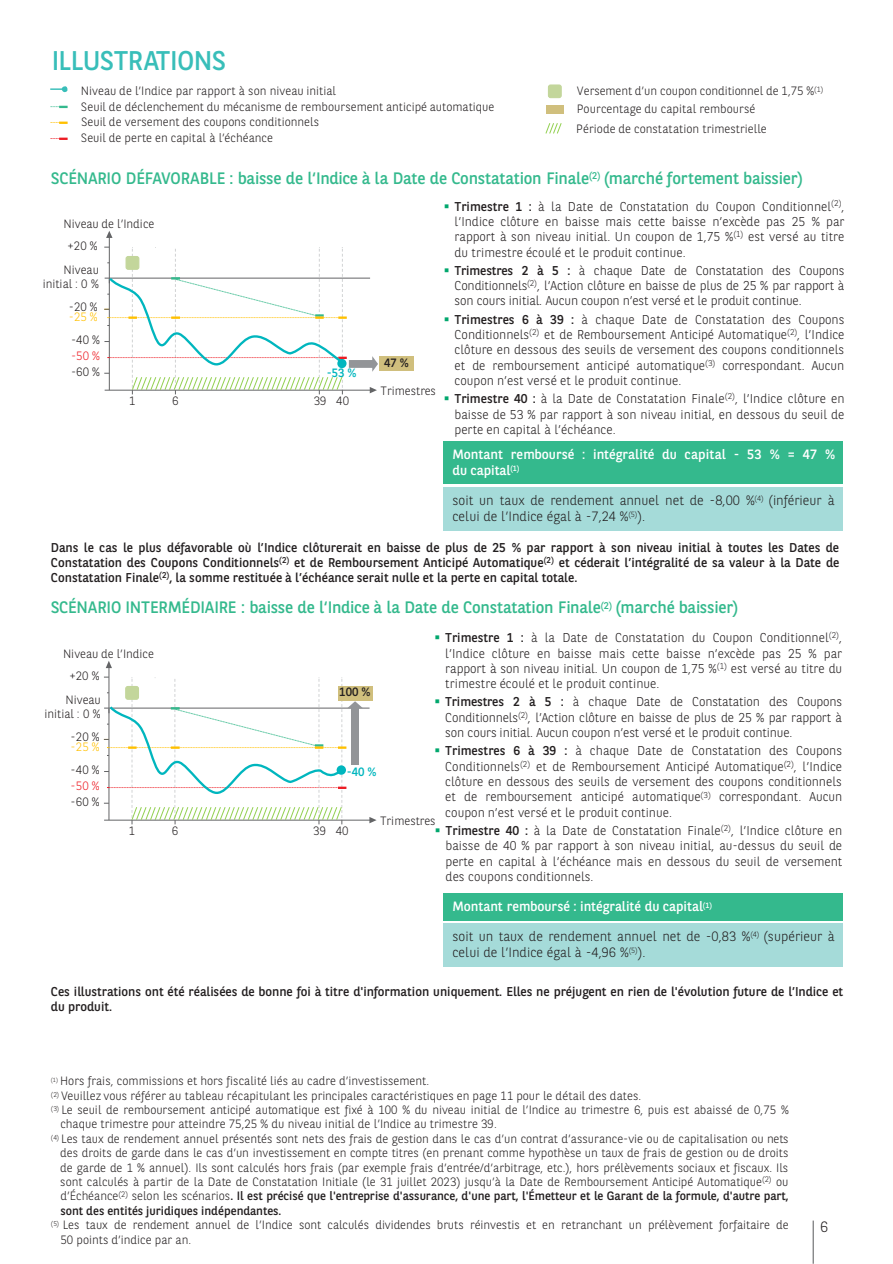
<style>
.page{position:relative;width:893px;height:1264px;background:#fff}
.page>*{position:absolute;margin:0;border:0;box-sizing:border-box;transform-origin:0 0}
.t1{font:27px "BNPP Sans";letter-spacing:-.015em;color:#38beb9}
.t2{font:16.5px "BNPP Sans";letter-spacing:-.01em;color:#34b98d}
.t3{font:300 15px "BNPP Sans";color:#231f20}
.t4{font:300 13.5px/16.2px "BNPP Sans";color:#231f20}
.t5{font:13.5px/16.2px "BNPP Sans";color:#fff}
.t6{font:300 12.75px/15.3px "BNPP Sans";color:#231f20;text-align:justify}
.t7{font:12.75px/15.3px "BNPP Sans";color:#231f20}
.t8{font:300 12px/14.4px "BNPP Sans";color:#231f20}
.t9{font:12px "BNPP Sans";color:#00b6be}
.t10{font:300 12px "BNPP Sans";color:#ed1c24}
.t11{font:300 12px "BNPP Sans";color:#ffc000}
.t12{font:12px "BNPP Sans";color:#231f20}
.s1{color:#00a76d}
.s2{font-weight:400}
</style>
<div class="page">
<hr style="left:812px;top:1220px;width:1px;height:43px;background:#636466">
<div style="left:546px;top:105px;width:17px;height:9px;background:#d0bf7d"></div>
<svg style="left:50px;top:86px;width:17px;height:6px"></svg>
<svg style="left:545px;top:123px;width:17px;height:11px"></svg>
<svg style="left:50px;top:138px;width:18px;height:2px"></svg>
<svg style="left:50px;top:106px;width:18px;height:2px"></svg>
<div style="left:548px;top:85px;width:13px;height:13px;background:#c3d69b;border-radius:2px"></div>
<div style="left:548px;top:84px;width:13px;height:14px;border:1px solid #c3d69b;border-radius:2px"></div>
<svg style="left:50px;top:121px;width:18px;height:3px"></svg>
<div style="left:443px;top:441px;width:399px;height:42px;background:#34b98d"></div>
<div style="left:443px;top:487px;width:399px;height:43px;background:#a5dbd9"></div>
<div style="left:443px;top:892px;width:399px;height:28px;background:#34b98d"></div>
<div style="left:443px;top:923px;width:399px;height:43px;background:#a5dbd9"></div>
<svg style="left:106px;top:231px;width:6px;height:7px"></svg>
<hr style="left:109px;top:236px;width:1px;height:154px;background:#636466">
<div style="left:379px;top:356px;width:34px;height:15px;background:#d0bf7d"></div>
<svg style="left:106px;top:661px;width:6px;height:7px"></svg>
<hr style="left:109px;top:666px;width:1px;height:153px;background:#636466">
<svg style="left:369px;top:817px;width:7px;height:6px"></svg>
<hr style="left:104px;top:819px;width:267px;height:1px;background:#636466">
<hr style="left:104px;top:707px;width:265px;height:1px;background:#636466">
<svg style="left:104px;top:676px;width:259px;height:148px"></svg>
<div style="left:338px;top:685px;width:34px;height:15px;background:#d0bf7d"></div>
<svg style="left:104px;top:247px;width:274px;height:147px"></svg>
<p class="t1" style="left:52px;top:44px;width:176px">ILLUSTRATIONS</p>
<p class="t8" style="left:81px;top:84px;width:257px">Niveau de l’Indice par rapport à son niveau initial</p>
<p class="t8" style="left:577px;top:84px;width:248px">Versement d’un coupon conditionnel de 1,75 %<sup>(1)</sup></p>
<p class="t8" style="left:81px;top:115px;width:239px">Seuil de versement des coupons conditionnels</p>
<p class="t8" style="left:81px;top:99px;width:415px">Seuil de déclenchement du mécanisme de remboursement anticipé automatique</p>
<p class="t8" style="left:576px;top:102px;width:180px">Pourcentage du capital remboursé</p>
<p class="t8" style="left:576px;top:121px;width:192px">Période de constatation trimestrielle</p>
<p class="t8" style="left:81px;top:131px;width:193px">Seuil de perte en capital à l’échéance</p>
<p class="t2" style="left:51px;top:168px;width:753px">SCÉNARIO DÉFAVORABLE : baisse de l‘Indice à la Date de Constatation Finale<sup>(2)</sup> (marché fortement baissier)</p>
<p class="t8" style="left:63px;top:216px;width:92px">Niveau de l’Indice</p>
<p class="t8" style="left:67px;top:238px;width:32px">+20 %</p>
<p class="t8" style="left:43px;top:262px;width:58px;text-align:right">Niveau initial : 0 %</p>
<p class="t11" style="left:69px;top:310px;width:30px">-25 %</p>
<p class="t8" style="left:69px;top:300px;width:30px">-20 %</p>
<p class="t8" style="left:71px;top:333px;width:30px">-40 %</p>
<p class="t10" style="left:71px;top:349px;width:30px">-50 %</p>
<p class="t8" style="left:71px;top:364px;width:30px">-60 %</p>
<p class="t9" style="left:327px;top:365px;width:31px">-53 %</p>
<p class="t8" style="left:129px;top:393px;width:8px">1</p>
<p class="t8" style="left:172px;top:393px;width:8px">6</p>
<p class="t8" style="left:313px;top:393px;width:37px">39 40</p>
<p class="t12" style="left:384px;top:356px;width:26px">47 %</p>
<p class="t8" style="left:380px;top:383px;width:57px">Trimestres</p>
<p class="t6" style="left:454px;top:198px;width:391px;text-indent:-11px"><span class="s1">▪</span> <span class="s2">Trimestre 1 :</span> à la Date de Constatation du Coupon Conditionnel<sup>(2)</sup>, l’Indice clôture en baisse mais cette baisse n’excède pas 25 % par rapport à son niveau initial. Un coupon de 1,75 %<sup>(1)</sup> est versé au titre du trimestre écoulé et le produit continue.</p>
<p class="t6" style="left:454px;top:263px;width:391px;text-indent:-11px"><span class="s1">▪</span> <span class="s2">Trimestres 2 à 5 :</span> à chaque Date de Constatation des Coupons Conditionnels<sup>(2)</sup>, l’Action clôture en baisse de plus de 25 % par rapport à son cours initial. Aucun coupon n’est versé et le produit continue.</p>
<p class="t6" style="left:454px;top:311px;width:391px;text-indent:-11px"><span class="s1">▪</span> <span class="s2">Trimestres 6 à 39 :</span> à chaque Date de Constatation des Coupons Conditionnels<sup>(2)</sup> et de Remboursement Anticipé Automatique<sup>(2)</sup>, l’Indice clôture en dessous des seuils de versement des coupons conditionnels et de remboursement anticipé automatique<sup>(3)</sup> correspondant. Aucun coupon n’est versé et le produit continue.</p>
<p class="t6" style="left:454px;top:391px;width:391px;text-indent:-11px"><span class="s1">▪</span> <span class="s2">Trimestre 40 :</span> à la Date de Constatation Finale<sup>(2)</sup>, l’Indice clôture en baisse de 53 % par rapport à son niveau initial, en dessous du seuil de perte en capital à l’échéance.</p>
<p class="t5" style="left:452px;top:445px;width:384px">Montant remboursé : intégralité du capital - 53 % = 47 % du capital<sup>(1)</sup></p>
<p class="t4" style="left:452px;top:491px;width:383px">soit un taux de rendement annuel net de -8,00 %<sup>(4)</sup> (inférieur à celui de l’Indice égal à -7,24 %<sup>(5)</sup>).</p>
<p class="t7" style="left:51px;top:539px;width:790px;text-align:justify">Dans le cas le plus défavorable où l’Indice clôturerait en baisse de plus de 25 % par rapport à son niveau initial à toutes les Dates de Constatation des Coupons Conditionnels<sup>(2)</sup> et de Remboursement Anticipé Automatique<sup>(2)</sup> et céderait l’intégralité de sa valeur à la Date de Constatation Finale<sup>(2)</sup>, la somme restituée à l’échéance serait nulle et la perte en capital totale.</p>
<p class="t2" style="left:51px;top:597px;width:689px">SCÉNARIO INTERMÉDIAIRE : baisse de l‘Indice à la Date de Constatation Finale<sup>(2)</sup> (marché baissier)</p>
<p class="t6" style="left:445px;top:630px;width:398px;text-indent:-11px"><span class="s1">▪</span> <span class="s2">Trimestre 1 :</span> à la Date de Constatation du Coupon Conditionnel<sup>(2)</sup>, l’Indice clôture en baisse mais cette baisse n’excède pas 25 % par rapport à son niveau initial. Un coupon de 1,75 %<sup>(1)</sup> est versé au titre du trimestre écoulé et le produit continue.</p>
<p class="t6" style="left:445px;top:694px;width:398px;text-indent:-11px"><span class="s1">▪</span> <span class="s2">Trimestres 2 à 5 :</span> à chaque Date de Constatation des Coupons Conditionnels<sup>(2)</sup>, l’Action clôture en baisse de plus de 25 % par rapport à son cours initial. Aucun coupon n’est versé et le produit continue.</p>
<p class="t6" style="left:445px;top:743px;width:398px;text-indent:-11px"><span class="s1">▪</span> <span class="s2">Trimestres 6 à 39 :</span> à chaque Date de Constatation des Coupons Conditionnels<sup>(2)</sup> et de Remboursement Anticipé Automatique<sup>(2)</sup>, l’Indice clôture en dessous des seuils de versement des coupons conditionnels et de remboursement anticipé automatique<sup>(3)</sup> correspondant. Aucun coupon n’est versé et le produit continue.</p>
<p class="t6" style="left:445px;top:822px;width:398px;text-indent:-11px"><span class="s1">▪</span> <span class="s2">Trimestre 40 :</span> à la Date de Constatation Finale<sup>(2)</sup>, l’Indice clôture en baisse de 40 % par rapport à son niveau initial, au-dessus du seuil de perte en capital à l’échéance mais en dessous du seuil de versement des coupons conditionnels.</p>
<p class="t8" style="left:63px;top:646px;width:92px">Niveau de l’Indice</p>
<p class="t8" style="left:69px;top:668px;width:32px">+20 %</p>
<p class="t8" style="left:44px;top:692px;width:58px;text-align:right">Niveau initial : 0 %</p>
<p class="t11" style="left:71px;top:740px;width:30px">-25 %</p>
<p class="t12" style="left:339px;top:685px;width:33px">100 %</p>
<p class="t8" style="left:71px;top:729px;width:30px">-20 %</p>
<p class="t8" style="left:71px;top:762px;width:30px">-40 %</p>
<p class="t10" style="left:71px;top:778px;width:30px">-50 %</p>
<p class="t9" style="left:346px;top:765px;width:31px">-40 %</p>
<p class="t8" style="left:71px;top:794px;width:30px">-60 %</p>
<p class="t8" style="left:380px;top:813px;width:57px">Trimestres</p>
<p class="t8" style="left:129px;top:823px;width:8px">1</p>
<p class="t8" style="left:172px;top:823px;width:8px">6</p>
<p class="t8" style="left:313px;top:823px;width:37px">39 40</p>
<p class="t5" style="left:452px;top:898px;width:261px">Montant remboursé : intégralité du capital<sup>(1)</sup></p>
<p class="t4" style="left:452px;top:927px;width:383px">soit un taux de rendement annuel net de -0,83 %<sup>(4)</sup> (supérieur à celui de l’Indice égal à -4,96 %<sup>(5)</sup>).</p>
<p class="t7" style="left:51px;top:983px;width:793px">Ces illustrations ont été réalisées de bonne foi à titre d'information uniquement. Elles ne préjugent en rien de l'évolution future de l’Indice et du produit.</p>
<p class="t8" style="left:51px;top:1073px;width:379px"><sup>(1)</sup> Hors frais, commissions et hors fiscalité liés au cadre d’investissement.</p>
<p class="t8" style="left:51px;top:1087px;width:591px"><sup>(2)</sup> Veuillez vous référer au tableau récapitulant les principales caractéristiques en page 11 pour le détail des dates.</p>
<p class="t8" style="left:60px;top:1102px;width:729px;text-indent:-9px"><sup>(3)</sup> Le seuil de remboursement anticipé automatique est fixé à 100 % du niveau initial de l’Indice au trimestre 6, puis est abaissé de 0,75 % chaque trimestre pour atteindre 75,25 % du niveau initial de l’Indice au trimestre 39.</p>
<p class="t8" style="left:60px;top:1131px;width:729px;text-align:justify;text-indent:-9px"><sup>(4)</sup> Les taux de rendement annuel présentés sont nets des frais de gestion dans le cas d’un contrat d’assurance-vie ou de capitalisation ou nets des droits de garde dans le cas d’un investissement en compte titres (en prenant comme hypothèse un taux de frais de gestion ou de droits de garde de 1 % annuel). Ils sont calculés hors frais (par exemple frais d’entrée/d’arbitrage, etc.), hors prélèvements sociaux et fiscaux. Ils sont calculés à partir de la Date de Constatation Initiale (le 31 juillet 2023) jusqu’à la Date de Remboursement Anticipé Automatique<sup>(2)</sup> ou d’Échéance<sup>(2)</sup> selon les scénarios<span class="s2">. Il est précisé que l'entreprise d'assurance, d'une part, l'Émetteur et le Garant de la formule, d'autre part, sont des entités juridiques indépendantes.</span></p>
<p class="t8" style="left:60px;top:1217px;width:729px;text-indent:-9px"><sup>(5)</sup> Les taux de rendement annuel de l’Indice sont calculés dividendes bruts réinvestis et en retranchant un prélèvement forfaitaire de<br>50 points d’indice par an.</p>
<p class="t3" style="left:820px;top:1217px;width:9px">6</p>
</div>
